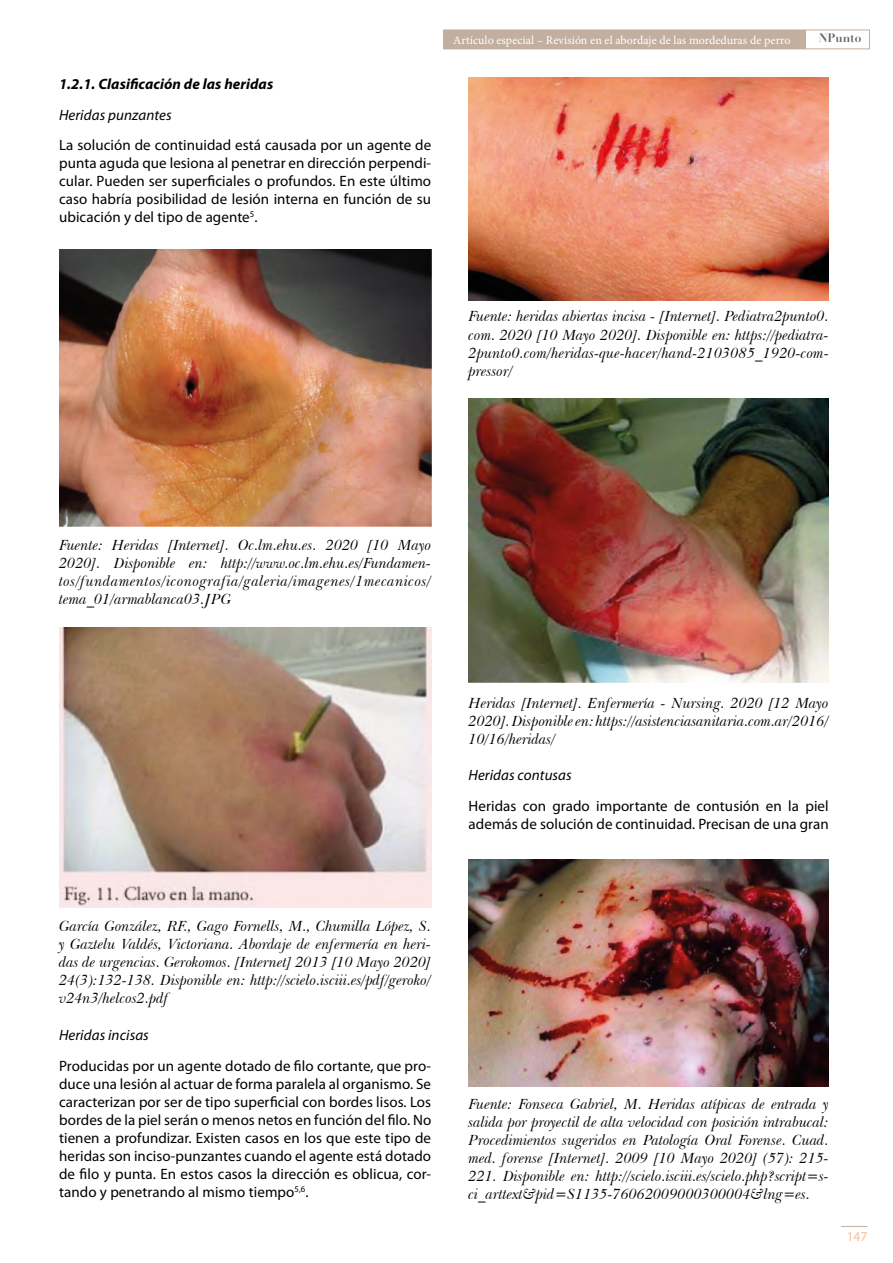
<style>
.page{position:relative;width:893px;height:1263px;background:#fff}
.page>*{position:absolute;margin:0;border:0;box-sizing:border-box;transform-origin:0 0}
.t1{font:italic 15px/18px "Baskerville BT";letter-spacing:-.005em;color:#000;text-align:justify}
.t2{font:15px/18px "Myriad Pro";letter-spacing:.005em;color:#000;text-align:justify}
.t3{font:italic 15px "Myriad Pro";letter-spacing:.005em;color:#000}
.t4{font:italic 700 15px "Myriad Pro";letter-spacing:.005em;color:#000}
.t5{font:13.5px "Myriad Pro";color:#f6bc96}
.t6{font:12px "Minion Pro";color:#fff}
.t7{font:700 12px "Didot LH";color:#646363}
</style>
<div class="page">
<svg style="left:841px;top:1226px;width:26px;height:1px"></svg>
<div style="left:443px;top:30px;width:427px;height:19px;border:1px solid #c2afa0"></div>
<div style="left:443px;top:30px;width:363px;height:19px;background:#c2afa0"></div>
<img style="left:59px;top:249px;width:372px;height:277px">
<img style="left:59px;top:627px;width:372px;height:280px">
<img style="left:469px;top:78px;width:360px;height:222px">
<img style="left:469px;top:399px;width:360px;height:284px">
<img style="left:469px;top:859px;width:360px;height:227px">
<p class="t4" style="left:59px;top:76px;width:216px">1.2.1. Clasificación de las heridas</p>
<p class="t3" style="left:59px;top:105px;width:114px">Heridas punzantes</p>
<p class="t2" style="left:59px;top:136px;width:374px">La solución de continuidad está causada por un agente de punta aguda que lesiona al penetrar en dirección perpendi&shy;cular. Pueden ser superficiales o profundos. En este último caso habría posibilidad de lesión interna en función de su ubicación y del tipo de agente<sup>5</sup>.</p>
<p class="t6" style="left:453px;top:32px;width:339px">Artículo especial – Revisión en el abordaje de las mordeduras de perro</p>
<p class="t7" style="left:819px;top:30px;width:44px">NPunto</p>
<p class="t1" style="left:469px;top:307px;width:362px">Fuente: heridas abiertas incisa - [Internet]. Pediatra2punto0. com. 2020 [10 Mayo 2020]. Disponible en: https://pediatra-2punto0.com/heridas-que-hacer/hand-2103085_1920-com&shy;pressor/</p>
<p class="t1" style="left:59px;top:536px;width:374px">Fuente: Heridas [Internet]. Oc.lm.ehu.es. 2020 [10 Mayo 2020]. Disponible en: http://www.oc.lm.ehu.es/Fundamen&shy;tos/fundamentos/iconografia/galeria/imagenes/1mecanicos/ tema_01/armablanca03.JPG</p>
<p class="t1" style="left:59px;top:916px;width:374px">García González, RF., Gago Fornells, M., Chumilla López, S. y Gaztelu Valdés, Victoriana. Abordaje de enfermería en heri&shy;das de urgencias. Gerokomos. [Internet] 2013 [10 Mayo 2020] 24(3):132-138. Disponible en: http://scielo.isciii.es/pdf/geroko/ v24n3/helcos2.pdf</p>
<p class="t3" style="left:59px;top:1026px;width:91px">Heridas incisas</p>
<p class="t2" style="left:59px;top:1056px;width:374px">Producidas por un agente dotado de filo cortante, que pro&shy;duce una lesión al actuar de forma paralela al organismo. Se caracterizan por ser de tipo superficial con bordes lisos. Los bordes de la piel serán o menos netos en función del filo. No tienen a profundizar. Existen casos en los que este tipo de heridas son inciso-punzantes cuando el agente está dotado de filo y punta. En estos casos la dirección es oblicua, cor&shy;tando y penetrando al mismo tiempo<sup>5,6</sup>.</p>
<p class="t1" style="left:469px;top:694px;width:362px">Heridas [Internet]. Enfermería - Nursing. 2020 [12 Mayo 2020]. Disponible en: https://asistenciasanitaria.com.ar/2016/ 10/16/heridas/</p>
<p class="t3" style="left:469px;top:766px;width:105px">Heridas contusas</p>
<p class="t2" style="left:469px;top:796px;width:362px">Heridas con grado importante de contusión en la piel además de solución de continuidad. Precisan de una gran</p>
<p class="t1" style="left:469px;top:1095px;width:362px">Fuente: Fonseca Gabriel, M. Heridas atípicas de entrada y salida por proyectil de alta velocidad con posición intrabucal:<br>Procedimientos sugeridos en Patología Oral Forense. Cuad. med. forense [Internet]. 2009 [10 Mayo 2020] (57): 215- 221. Disponible en: http://scielo.isciii.es/scielo.php?script=s&shy;ci_arttext&amp;pid=S1135-76062009000300004&amp;lng=es.</p>
<p class="t5" style="left:847px;top:1228px;width:22px">147</p>
</div>
